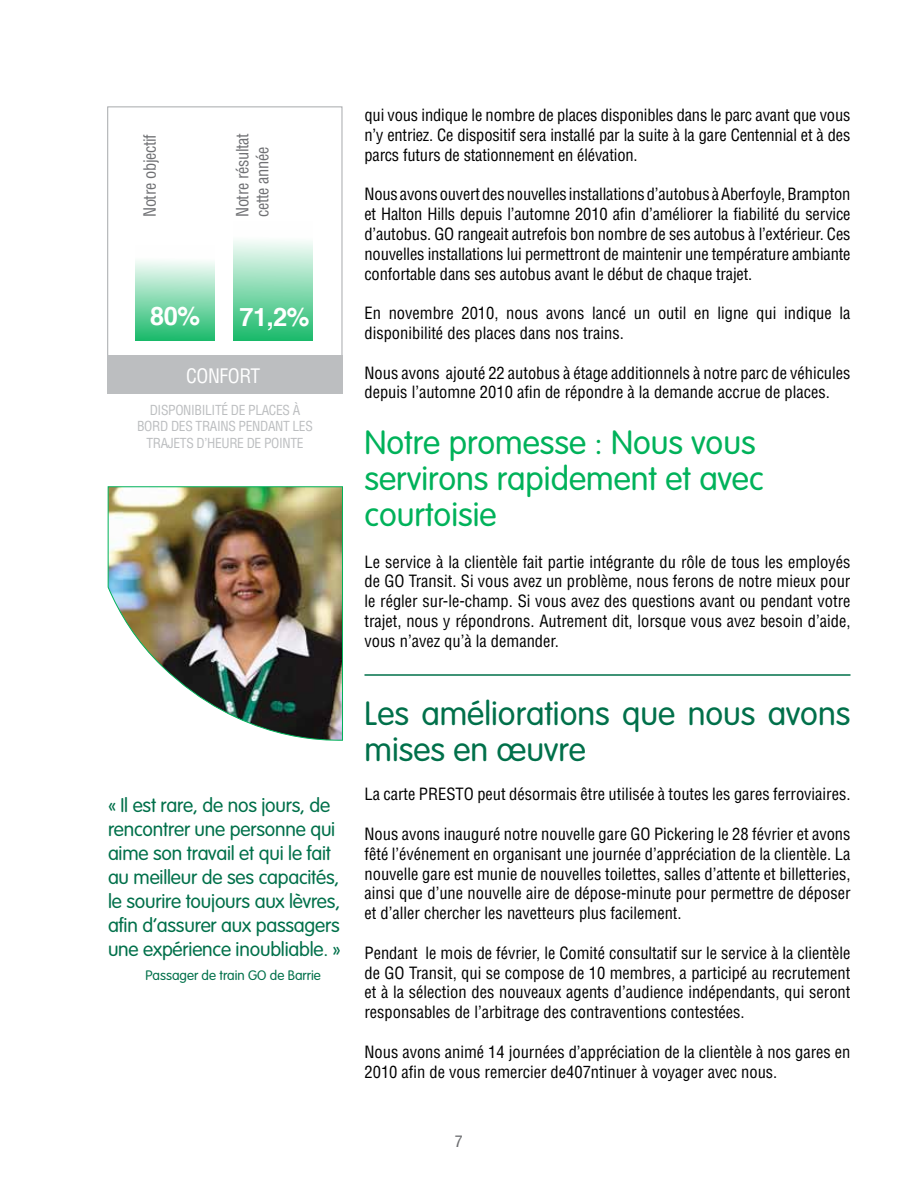
<style>
.page{position:relative;width:918px;height:1188px;background:#fff}
.page>*{position:absolute;margin:0;border:0;box-sizing:border-box;transform-origin:0 0}
.t1{font:300 33px/36px "VAG Rounded Std";color:#00b25a}
.t2{font:300 33px/36px "VAG Rounded Std";color:#00704a}
.t3{font:700 25.5px "Helvetica";color:#fff}
.t4{font:300 19.5px/24px "VAG Rounded Std";letter-spacing:-.01em;color:#00704a}
.t5{font:condensed 19.5px "Helvetica";color:#fff}
.t6{font:condensed 16.5px/19.8px "Helvetica";color:#000;text-align:justify}
.t7{font:condensed 16.5px/19.8px "Helvetica";letter-spacing:-.02em;color:#6f7073}
.t8{font:condensed 16.5px "Helvetica Neue";color:#6d6e71}
.t9{font:condensed 13.5px/16.2px "Helvetica";letter-spacing:-.025em;color:#bcbec0;text-align:center}
.t10{font:300 13.5px "VAG Rounded Std";color:#00704a}
</style>
<div class="page">
<div style="left:135px;top:246px;width:80px;height:95px;background:linear-gradient(to bottom,#fff,#1cba6c)"></div>
<div style="left:233px;top:222px;width:79px;height:119px;background:linear-gradient(to bottom,#fff,#1cba6c)"></div>
<div style="left:107px;top:106px;width:235px;height:251px;border:1px solid #a7a9ac"></div>
<div style="left:107px;top:356px;width:235px;height:38px;background:#bcbec0"></div>
<hr style="left:364px;top:674px;width:486px;height:2px;background:#00704a">
<img style="left:107px;top:486px;width:236px;height:255px">
<p class="t7" style="left:140px;top:217px;width:85px;rotate:-90deg">Notre objectif</p>
<p class="t7" style="left:233px;top:217px;width:86px;rotate:-90deg">Notre résultat cette année</p>
<h2 class="t3" style="left:150px;top:296px;width:52px">80%</h2>
<h2 class="t3" style="left:239px;top:296px;width:72px">71,2%</h2>
<p class="t5" style="left:186px;top:363px;width:22px">Confort</p>
<p class="t9" style="left:137px;top:402px;width:177px">DISPONIBILITÉ DE PLACES À<br>BORD DES TRAINS PENDANT LES<br>TRAJETS D’HEURE DE POINTE</p>
<p class="t4" style="left:108px;top:794px;width:234px">« Il est rare, de nos jours, de rencontrer une personne qui aime son travail et qui le fait au meilleur de ses capacités, le sourire toujours aux lèvres, afin d’assurer aux passagers une expérience inoubliable. »</p>
<p class="t10" style="left:146px;top:968px;width:177px">Passager de train GO de Barrie</p>
<p class="t6" style="left:365px;top:105px;width:487px">qui vous indique le nombre de places disponibles dans le parc avant que vous n’y entriez. Ce dispositif sera installé par la suite à la gare Centennial et à des parcs futurs de stationnement en élévation.</p>
<p class="t6" style="left:365px;top:184px;width:488px">Nous avons ouvert des nouvelles installations d’autobus à Aberfoyle, Brampton et Halton Hills depuis l’automne 2010 afin d’améliorer la fiabilité du service d’autobus. GO rangeait autrefois bon nombre de ses autobus à l’extérieur. Ces nouvelles installations lui permettront de maintenir une température ambiante confortable dans ses autobus avant le début de chaque trajet.</p>
<p class="t6" style="left:365px;top:303px;width:488px">En novembre 2010, nous avons lancé un outil en ligne qui indique la disponibilité des places dans nos trains.</p>
<p class="t6" style="left:365px;top:363px;width:488px">Nous avons ajouté 22 autobus à étage additionnels à notre parc de véhicules depuis l’automne 2010 afin de répondre à la demande accrue de places.</p>
<h1 class="t1" style="left:364px;top:426px;width:401px">Notre promesse : Nous vous servirons rapidement et avec courtoisie</h1>
<p class="t6" style="left:364px;top:552px;width:488px">Le service à la clientèle fait partie intégrante du rôle de tous les employés de GO Transit. Si vous avez un problème, nous ferons de notre mieux pour le régler sur-le-champ. Si vous avez des questions avant ou pendant votre trajet, nous y répondrons. Autrement dit, lorsque vous avez besoin d’aide, vous n’avez qu’à la demander.</p>
<h1 class="t2" style="left:364px;top:696px;width:487px">Les améliorations que nous avons mises en œuvre</h1>
<p class="t6" style="left:364px;top:784px;width:488px">La carte PRESTO peut désormais être utilisée à toutes les gares ferroviaires.</p>
<p class="t6" style="left:364px;top:824px;width:488px">Nous avons inauguré notre nouvelle gare GO Pickering le 28 février et avons fêté l’événement en organisant une journée d’appréciation de la clientèle. La nouvelle gare est munie de nouvelles toilettes, salles d’attente et billetteries, ainsi que d’une nouvelle aire de dépose-minute pour permettre de déposer et d’aller chercher les navetteurs plus facilement.</p>
<p class="t6" style="left:364px;top:943px;width:488px">Pendant le mois de février, le Comité consultatif sur le service à la clientèle de GO Transit, qui se compose de 10 membres, a participé au recrutement et à la sélection des nouveaux agents d’audience indépendants, qui seront responsables de l’arbitrage des contraventions contestées.</p>
<p class="t6" style="left:364px;top:1042px;width:488px">Nous avons animé 14 journées d’appréciation de la clientèle à nos gares en<br>2010 afin de vous remercier de407ntinuer à voyager avec nous.</p>
<p class="t8" style="left:455px;top:1132px;width:9px">7</p>
</div>
